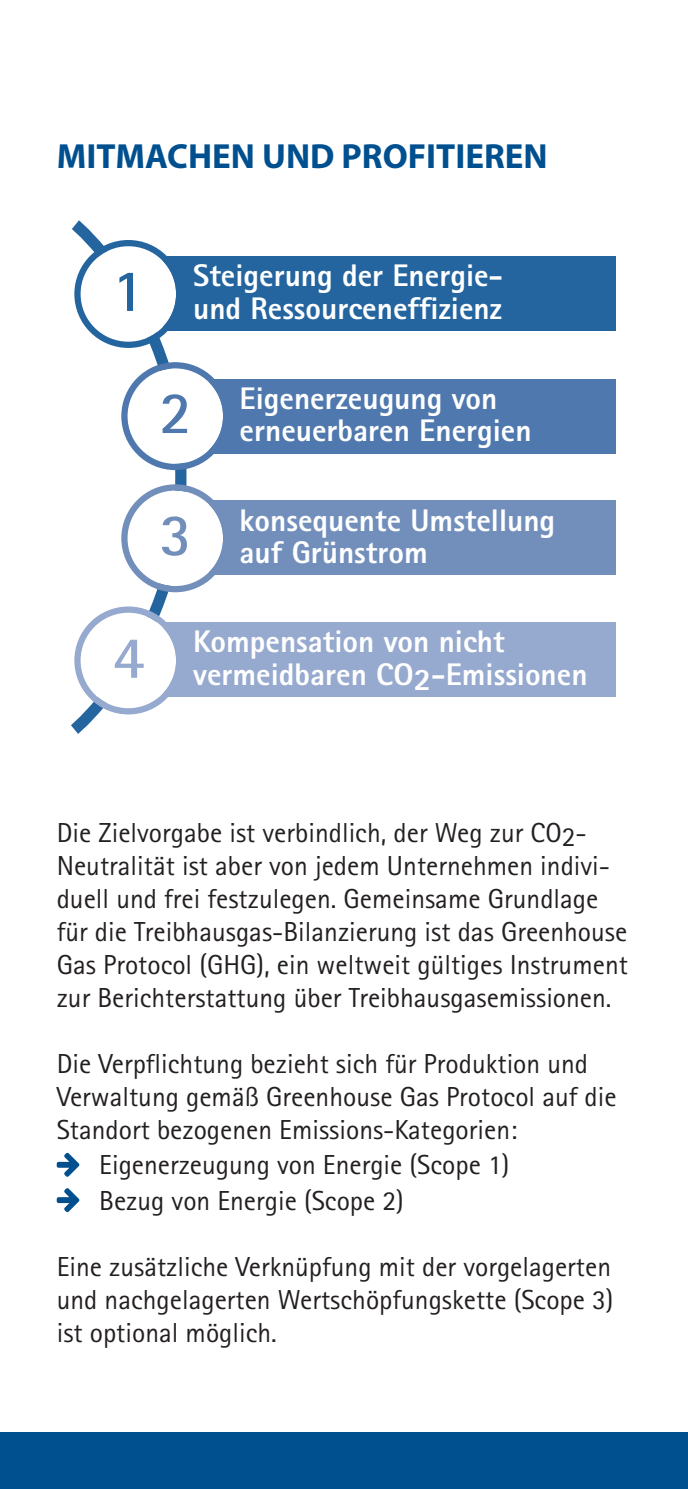
<style>
.page{position:relative;width:688px;height:1489px;background:#fff}
.page>*{position:absolute;margin:0;border:0;box-sizing:border-box;transform-origin:0 0}
.t1{font:700 60px "AT Rotis Sans Serif";color:#24659f}
.t2{font:700 60px "AT Rotis Sans Serif";color:#4f78ae}
.t3{font:700 60px "AT Rotis Sans Serif";color:#728fbc}
.t4{font:700 60px "AT Rotis Sans Serif";color:#96a9ce}
.t5{font:700 35px "Myriad Pro";color:#004f8f}
.t6{font:800 31.25px/32.5px "AT Rotis Sans Serif";color:#fff}
.t7{font:27.5px/33px "AT Rotis Sans Serif";color:#231f20}
</style>
<div class="page">
<svg style="left:57px;top:1152px;width:22px;height:24px"></svg>
<svg style="left:57px;top:1188px;width:22px;height:23px"></svg>
<div style="left:0;top:1431px;width:687px;height:57px;background:#004f8f"></div>
<svg style="left:71px;top:220px;width:121px;height:514px"></svg>
<div style="left:163px;top:257px;width:452px;height:74px;background:#24659f"></div>
<div style="left:163px;top:622px;width:452px;height:75px;background:#96a9ce"></div>
<div style="left:209px;top:501px;width:406px;height:74px;background:#728fbc"></div>
<div style="left:209px;top:379px;width:406px;height:74px;background:#4f78ae"></div>
<svg style="left:74px;top:240px;width:108px;height:108px"></svg>
<svg style="left:121px;top:362px;width:108px;height:108px"></svg>
<svg style="left:121px;top:484px;width:108px;height:108px"></svg>
<svg style="left:74px;top:606px;width:108px;height:108px"></svg>
<p class="t5" style="left:57px;top:135px;width:492px">MITMACHEN UND PROFITIEREN</p>
<h1 class="t1" style="left:112px;top:270px;width:34px">1</h1>
<p class="t6" style="left:193px;top:263px;width:311px">Steigerung der Energie&shy;und Ressourceneffizienz</p>
<h1 class="t2" style="left:159px;top:392px;width:34px">2</h1>
<h1 class="t3" style="left:159px;top:514px;width:34px">3</h1>
<p class="t6" style="left:239px;top:385px;width:293px">Eigenerzeugung von erneuerbaren Energien</p>
<p class="t6" style="left:239px;top:507px;width:317px">konsequente Umstellung auf Grünstrom</p>
<h1 class="t4" style="left:113px;top:636px;width:34px">4</h1>
<p class="t6" style="left:193px;top:629px;width:396px">Kompensation von nicht vermeidbaren CO2-Emissionen</p>
<p class="t7" style="left:57px;top:818px;width:572px">Die Zielvorgabe ist verbindlich, der Weg zur CO2- Neutralität ist aber von jedem Unternehmen indivi&shy;duell und frei festzulegen. Gemeinsame Grundlage für die Treibhausgas-Bilanzierung ist das Greenhouse Gas Protocol (GHG), ein weltweit gültiges Instrument zur Berichterstattung über Treibhausgasemissionen.</p>
<p class="t7" style="left:57px;top:1049px;width:532px">Die Verpflichtung bezieht sich für Produktion und</p>
<p class="t7" style="left:57px;top:1082px;width:561px">Verwaltung gemäß Greenhouse Gas Protocol auf die</p>
<p class="t7" style="left:57px;top:1115px;width:462px">Standort bezogenen Emissions-Kategorien:</p>
<p class="t7" style="left:99px;top:1150px;width:411px">Eigenerzeugung von Energie (Scope 1)</p>
<p class="t7" style="left:99px;top:1186px;width:306px">Bezug von Energie (Scope 2)</p>
<p class="t7" style="left:57px;top:1252px;width:558px;text-align:justify">Eine zusätzliche Verknüpfung mit der vorgelagerten und nachgelagerten Wertschöpfungskette (Scope 3) ist optional möglich.</p>
</div>
